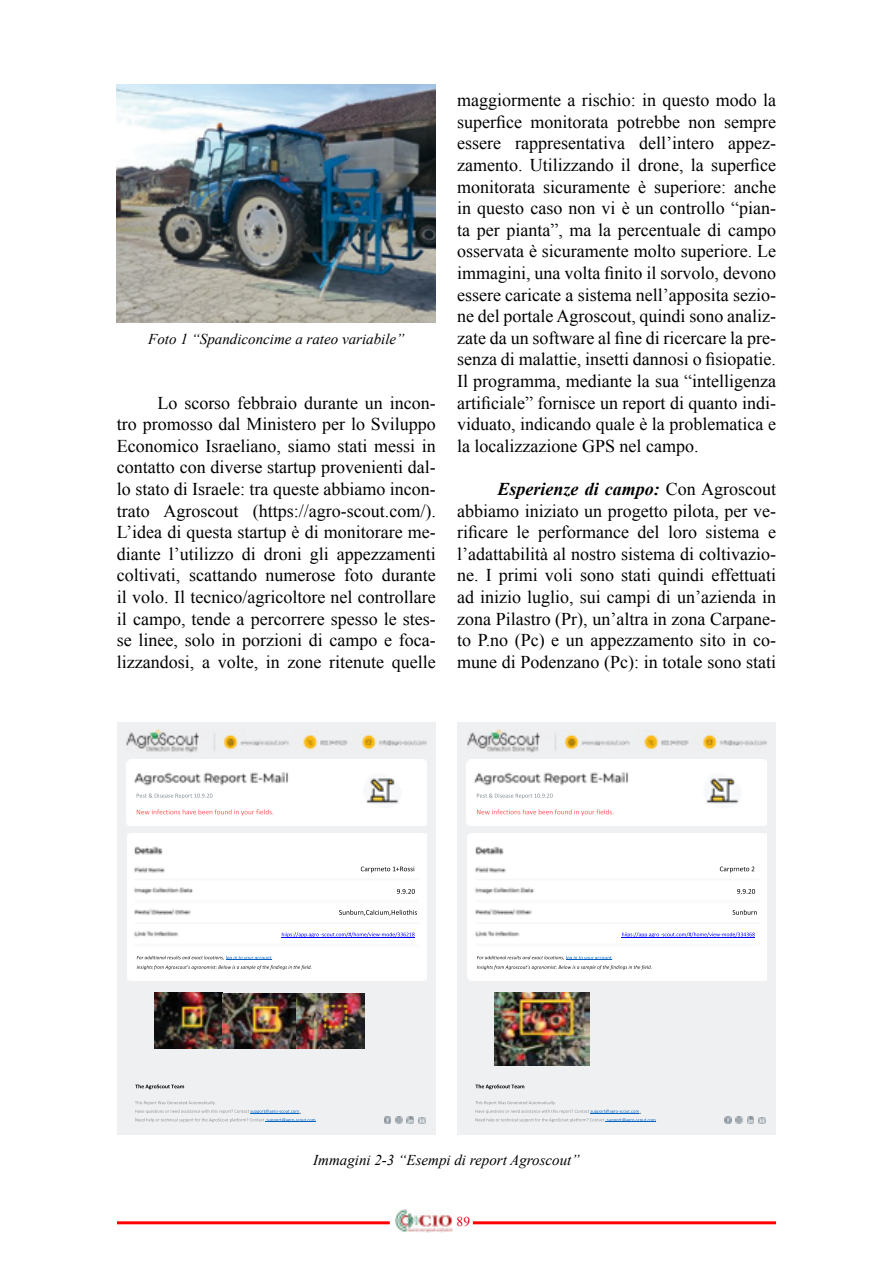
<style>
.page{position:relative;width:893px;height:1263px;background:#fff}
.page>*{position:absolute;margin:0;border:0;box-sizing:border-box;transform-origin:0 0}
.t1{font:18px/21.6px "Times New Roman";color:#000;text-align:justify}
.t2{font:italic 15px "Times New Roman";color:#000}
.t3{font:13.5px "Times New Roman";color:#e2001a}
.s1{font-weight:700;font-style:italic}
</style>
<div class="page">
<img style="left:396px;top:1210px;width:57px;height:22px">
<hr style="left:117px;top:1221px;width:273px;height:3px;background:#f00">
<hr style="left:473px;top:1221px;width:303px;height:3px;background:#f00">
<img style="left:117px;top:85px;width:319px;height:237px">
<div style="left:117px;top:722px;width:319px;height:413px;background:#eff0f1"></div>
<img style="left:127px;top:760px;width:299px;height:66px">
<div style="left:127px;top:833px;width:300px;height:147px;background:#fff"></div>
<img style="left:154px;top:992px;width:211px;height:57px">
<img style="left:126px;top:729px;width:301px;height:23px">
<svg style="left:361px;top:866px;width:53px;height:6px"></svg>
<svg style="left:397px;top:889px;width:18px;height:5px"></svg>
<svg style="left:339px;top:910px;width:78px;height:6px"></svg>
<div style="left:238px;top:929px;width:181px;height:10px;background:#fff"></div>
<svg style="left:282px;top:932px;width:133px;height:5px"></svg>
<hr style="left:281px;top:937px;width:134px;height:1px;background:#00f">
<svg style="left:135px;top:1101px;width:183px;height:21px"></svg>
<hr style="left:265px;top:1122px;width:50px;height:1px;background:#0563c1">
<svg style="left:137px;top:793px;width:75px;height:6px"></svg>
<svg style="left:137px;top:809px;width:136px;height:7px"></svg>
<svg style="left:137px;top:956px;width:174px;height:14px"></svg>
<svg style="left:135px;top:1084px;width:49px;height:5px"></svg>
<svg style="left:384px;top:1117px;width:41px;height:7px"></svg>
<div style="left:457px;top:722px;width:319px;height:413px;background:#eff0f1"></div>
<img style="left:467px;top:760px;width:300px;height:66px">
<div style="left:467px;top:833px;width:300px;height:147px;background:#fff"></div>
<img style="left:495px;top:992px;width:94px;height:74px">
<img style="left:467px;top:729px;width:300px;height:23px">
<svg style="left:720px;top:866px;width:34px;height:6px"></svg>
<svg style="left:737px;top:889px;width:18px;height:5px"></svg>
<svg style="left:733px;top:910px;width:24px;height:5px"></svg>
<div style="left:578px;top:929px;width:181px;height:10px;background:#fff"></div>
<svg style="left:622px;top:932px;width:133px;height:5px"></svg>
<hr style="left:622px;top:937px;width:133px;height:1px;background:#00f">
<svg style="left:475px;top:1101px;width:183px;height:21px"></svg>
<hr style="left:606px;top:1122px;width:50px;height:1px;background:#0563c1">
<svg style="left:477px;top:793px;width:76px;height:6px"></svg>
<svg style="left:477px;top:809px;width:136px;height:7px"></svg>
<svg style="left:477px;top:956px;width:174px;height:14px"></svg>
<svg style="left:475px;top:1084px;width:49px;height:5px"></svg>
<svg style="left:724px;top:1117px;width:41px;height:7px"></svg>
<p class="t2" style="left:148px;top:328px;width:258px">Foto 1 “Spandiconcime a rateo variabile”</p>
<p class="t1" style="left:117px;top:391px;width:320px;text-indent:40px">Lo scorso febbraio durante un incon&shy;tro promosso dal Ministero per lo Sviluppo Economico Israeliano, siamo stati messi in contatto con diverse startup provenienti dal&shy;lo stato di Israele: tra queste abbiamo incon&shy;trato Agroscout (https://agro-scout.com/).<br>L’idea di questa startup è di monitorare me&shy;diante l’utilizzo di droni gli appezzamenti coltivati, scattando numerose foto durante il volo. Il tecnico/agricoltore nel controllare il campo, tende a percorrere spesso le stes&shy;se linee, solo in porzioni di campo e foca&shy;lizzandosi, a volte, in zone ritenute quelle</p>
<p class="t1" style="left:457px;top:89px;width:320px">maggiormente a rischio: in questo modo la superfice monitorata potrebbe non sempre essere rappresentativa dell’intero appez&shy;zamento. Utilizzando il drone, la superfice monitorata sicuramente è superiore: anche in questo caso non vi è un controllo “pian&shy;ta per pianta”, ma la percentuale di campo osservata è sicuramente molto superiore. Le immagini, una volta finito il sorvolo, devono essere caricate a sistema nell’apposita sezio&shy;ne del portale Agroscout, quindi sono analiz&shy;zate da un software al fine di ricercare la pre&shy;senza di malattie, insetti dannosi o fisiopatie.<br>Il programma, mediante la sua “intelligenza artificiale” fornisce un report di quanto indi&shy;viduato, indicando quale è la problematica e la localizzazione GPS nel campo.</p>
<p class="t1" style="left:457px;top:478px;width:320px;text-indent:40px"><span class="s1">Esperienze di campo:</span> Con Agroscout abbiamo iniziato un progetto pilota, per ve&shy;rificare le performance del loro sistema e l’adattabilità al nostro sistema di coltivazio&shy;ne. I primi voli sono stati quindi effettuati ad inizio luglio, sui campi di un’azienda in zona Pilastro (Pr), un’altra in zona Carpane&shy;to P.no (Pc) e un appezzamento sito in co&shy;mune di Podenzano (Pc): in totale sono stati</p>
<p class="t2" style="left:313px;top:1149px;width:268px">Immagini 2-3 “Esempi di report Agroscout”</p>
<p class="t3" style="left:457px;top:1212px;width:15px">89</p>
</div>
